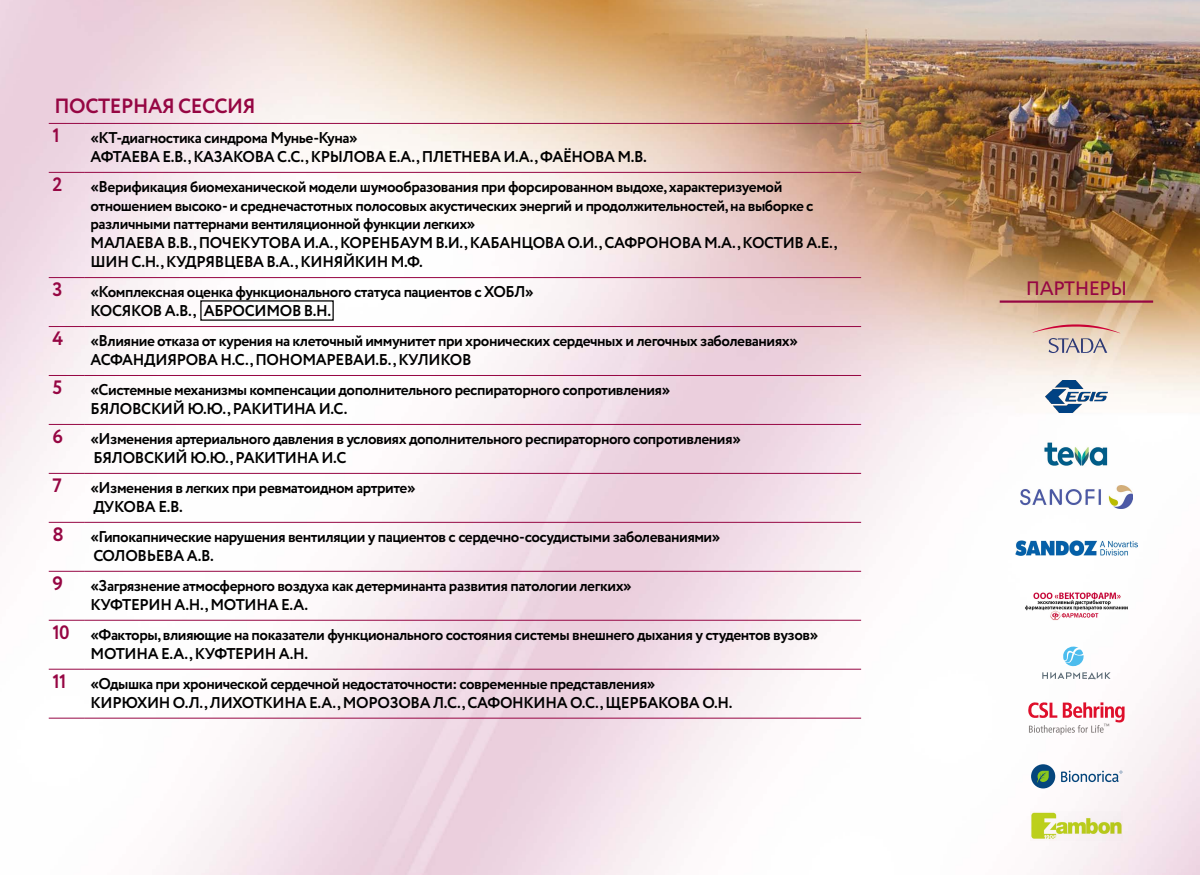
<style>
.page{position:relative;width:1200px;height:875px;background:#fff}
.page>*{position:absolute;margin:0;border:0;box-sizing:border-box;transform-origin:0 0}
.t1{font:700 20.62px "Circe";letter-spacing:-.02em;color:#960643}
.t2{font:19.44px "Free Set C";color:#960643}
.t3{font:700 19.38px "Circe";color:#960643}
.t4{font:700 15.62px/18.8px "Circe";letter-spacing:-.03em;color:#000}
.t5{font:700 15.62px "Circe";letter-spacing:.16em;color:#000}
.s1{font-size:19.38px;color:#960643}
</style>
<div class="page">
<img style="left:0;top:0;width:1200px;height:875px">
<img style="left:1046px;top:381px;width:61px;height:32px">
<hr style="left:1000px;top:300px;width:153px;height:3px;background:#960643">
<svg style="left:1031px;top:764px;width:25px;height:25px"></svg>
<div style="left:1031px;top:764px;width:24px;height:24px;background:#05477e;border-radius:50%"></div>
<svg style="left:1037px;top:771px;width:12px;height:12px"></svg>
<svg style="left:1061px;top:771px;width:61px;height:11px"></svg>
<svg style="left:1033px;top:324px;width:87px;height:29px;background:#d7bcb3"></svg>
<img style="left:1043px;top:441px;width:67px;height:26px">
<img style="left:1020px;top:486px;width:113px;height:23px">
<img style="left:1015px;top:541px;width:122px;height:14px">
<img style="left:1024px;top:592px;width:105px;height:28px">
<svg style="left:1042px;top:647px;width:69px;height:32px"></svg>
<svg style="left:1028px;top:702px;width:97px;height:33px"></svg>
<img style="left:1031px;top:811px;width:91px;height:29px">
<hr style="left:49px;top:123px;width:36px;height:1px;background:#960643">
<hr style="left:85px;top:123px;width:776px;height:1px;background:#960643">
<hr style="left:49px;top:172px;width:36px;height:1px;background:#960643">
<hr style="left:85px;top:172px;width:776px;height:1px;background:#960643">
<hr style="left:49px;top:277px;width:36px;height:1px;background:#960643">
<hr style="left:85px;top:277px;width:776px;height:1px;background:#960643">
<hr style="left:49px;top:326px;width:36px;height:1px;background:#960643">
<hr style="left:85px;top:326px;width:776px;height:1px;background:#960643">
<hr style="left:49px;top:375px;width:36px;height:1px;background:#960643">
<hr style="left:85px;top:375px;width:776px;height:1px;background:#960643">
<hr style="left:49px;top:424px;width:36px;height:1px;background:#960643">
<hr style="left:85px;top:424px;width:776px;height:1px;background:#960643">
<hr style="left:49px;top:473px;width:36px;height:1px;background:#960643">
<hr style="left:85px;top:473px;width:776px;height:1px;background:#960643">
<hr style="left:49px;top:522px;width:36px;height:1px;background:#960643">
<hr style="left:85px;top:522px;width:776px;height:1px;background:#960643">
<hr style="left:49px;top:571px;width:36px;height:1px;background:#960643">
<hr style="left:85px;top:571px;width:776px;height:1px;background:#960643">
<hr style="left:49px;top:620px;width:36px;height:1px;background:#960643">
<hr style="left:85px;top:620px;width:776px;height:1px;background:#960643">
<hr style="left:49px;top:669px;width:36px;height:1px;background:#960643">
<hr style="left:85px;top:669px;width:776px;height:1px;background:#960643">
<hr style="left:49px;top:718px;width:36px;height:1px;background:#960643">
<hr style="left:85px;top:718px;width:776px;height:1px;background:#960643">
<svg style="left:200px;top:300px;width:134px;height:21px"></svg>
<h1 class="t1" style="left:54px;top:92px;width:200px">Постерная сессия</h1>
<p class="t3" style="left:52px;top:123px;width:9px">1</p>
<p class="t4" style="left:91px;top:129px;width:269px">«КТ-диагностика синдрома Мунье-Куна»<br>Афтаева Е.В., Каза</p>
<p class="t4" style="left:233px;top:148px;width:415px">кова С.С., Крылова Е.А., Плетнева И.А., Фаёнова М.В.</p>
<p class="t3" style="left:52px;top:171px;width:11px">2</p>
<p class="t4" style="left:91px;top:178px;width:725px">«Верификация биомеханической модели шумообразования при форсированном выдохе, характеризуемой отношением высоко- и среднечастотных полосовых акустических энергий и продолжительностей, на выборке с различными паттернами вентиляционной функции легких»<br>Малаева В.В., Почекуто ва И.А., Кор</p>
<p class="t5" style="left:371px;top:232px;width:468px">енбаум В.И., Кабанцова О.И., Сафронова М.А., Костив А.Е.,</p>
<p class="t4" style="left:91px;top:253px;width:106px">ШинС.Н., Кудря</p>
<p class="t4" style="left:215px;top:253px;width:210px">вцева В.А., Киняйкин М.Ф.</p>
<p class="t3" style="left:52px;top:277px;width:12px">3</p>
<p class="t4" style="left:91px;top:283px;width:445px">«Комплексная оценка функционального статуса пациентов с ХОБЛ »<br>Косяков А.В., АбросимовВ.Н.</p>
<p class="t3" style="left:52px;top:326px;width:12px">4</p>
<p class="t4" style="left:91px;top:332px;width:709px">«Влияние отказа от курения на клеточный иммунитет при хронических сердечных и легочных заболеваниях»<br>Асфандияро</p>
<p class="t4" style="left:198px;top:351px;width:105px">ва Н.С., Пономар</p>
<p class="t4" style="left:336px;top:351px;width:137px">еваИ.Б. , Куликов</p>
<p class="t3" style="left:52px;top:375px;width:11px">5</p>
<p class="t4" style="left:91px;top:381px;width:581px">«Системные механизмы компенсации дополнительного респираторного сопротивления»<br>Бяло вский Ю.Ю., Ракитина И.С.</p>
<p class="t3" style="left:52px;top:424px;width:12px">6</p>
<p class="t4" style="left:91px;top:430px;width:652px">«И зменения артериального давления в условиях дополнительного респираторного сопротивления»<br>Бяло вский Ю.Ю., Ракитина И.С</p>
<p class="t3" style="left:52px;top:473px;width:11px">7</p>
<p class="t4" style="left:91px;top:479px;width:327px">«И зменения в легких при ревматоидном артрите»<br>Дуко ва Е.В.</p>
<p class="t3" style="left:52px;top:521px;width:13px">8</p>
<p class="t4" style="left:91px;top:528px;width:631px">«Гипокапнические нарушения вентиляции у пациентов с сердечно-сосудистыми заболеваниями»<br>Соловьева А.В.</p>
<p class="t3" style="left:52px;top:570px;width:12px">9</p>
<p class="t4" style="left:91px;top:577px;width:543px">«Загрязнение атмосферного воздуха как детерминанта развития патологии легких»<br>Куфтерин А.Н ., Мотина Е.А.</p>
<p class="t4" style="left:91px;top:626px;width:729px;text-indent:-38px"><span class="s1">10</span> «Факторы, влияющие на показатели функционального состояния системы внешнего дыхания у студентов вузов»<br>Мотина Е.А., Куфтерин А.Н .</p>
<p class="t4" style="left:91px;top:675px;width:566px;text-indent:-38px"><span class="s1">11</span> «Одышка при хронической сердечной недостаточности: современные представления»<br>Кирюхин О.Л., Лихоткина Е.А., Морозо</p>
<p class="t4" style="left:411px;top:694px;width:323px">ва Л.С., Сафо нкина О.С., Щербако ва О.Н .</p>
<p class="t2" style="left:1026px;top:278px;width:102px">Партнеры</p>
</div>
